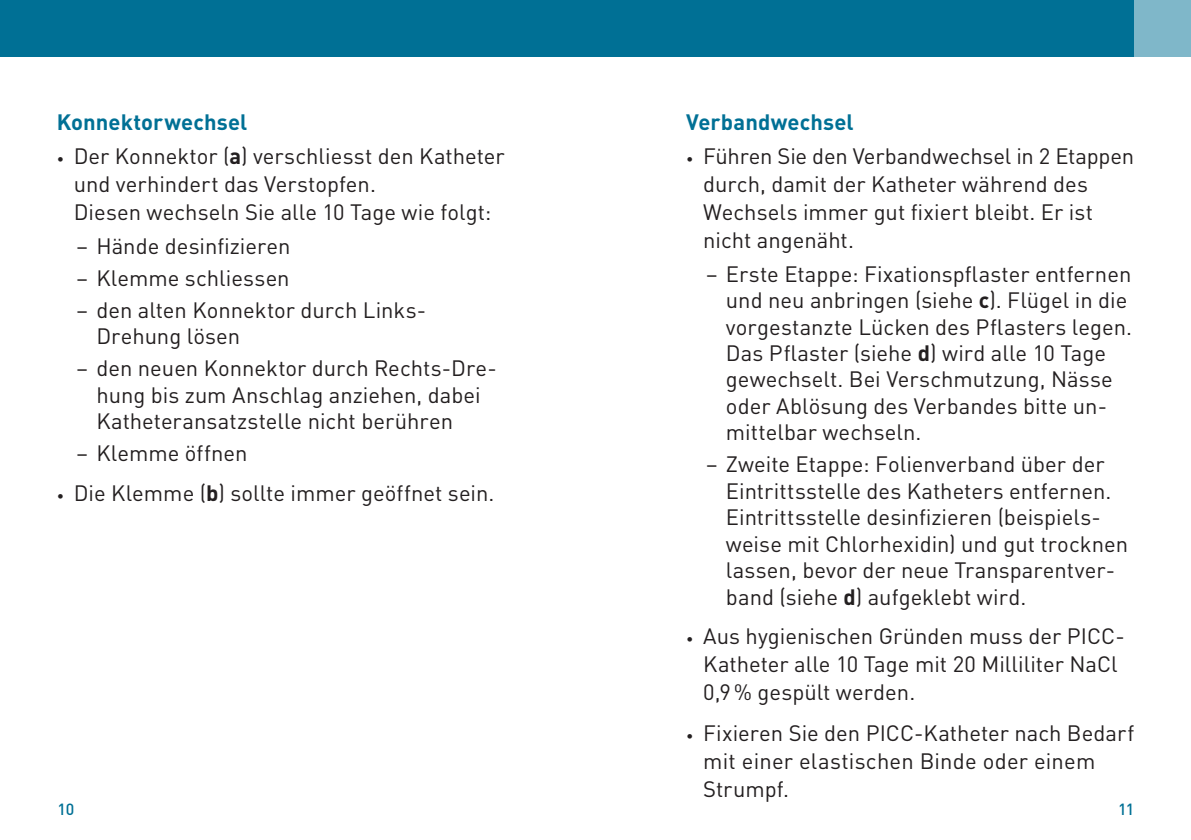
<style>
.page{position:relative;width:1191px;height:840px;background:#fff}
.page>*{position:absolute;margin:0;border:0;box-sizing:border-box;transform-origin:0 0}
.t1{font:22px/26.4px "DIN Pro";color:#231f20}
.t2{font:700 22px "DIN Pro";letter-spacing:.005em;color:#007095}
.t3{font:500 16px "DIN Pro";color:#007095}
.s1{font-size:14px}
.s2{font-weight:700}
</style>
<div class="page">
<div style="left:0;top:0;width:1191px;height:57px;background:#007095"></div>
<div style="left:1134px;top:0;width:57px;height:61px;background:#7fb7c9"></div>
<p class="t2" style="left:686px;top:107px;width:169px">Verbandwechsel</p>
<p class="t1" style="left:703px;top:141px;width:432px;line-height:28px;text-indent:-17px"><span class="s1">•</span> Führen Sie den Verbandwechsel in 2 Etappen durch, damit der Katheter während des Wechsels immer gut fixiert bleibt. Er ist nicht angenäht.</p>
<p class="t1" style="left:726px;top:259px;width:408px;text-indent:-20px">– Erste Etappe: Fixationspflaster entfernen und neu anbringen (siehe <span class="s2">c</span>). Flügel in die vorgestanzte Lücken des Pflasters legen.<br>Das Pflaster (siehe <span class="s2">d</span>) wird alle 10 Tage gewechselt. Bei Verschmutzung, Nässe oder Ablösung des Verbandes bitte un&shy;mittelbar wechseln.</p>
<p class="t1" style="left:726px;top:450px;width:404px;text-indent:-20px">– Zweite Etappe: Folienverband über der Eintrittsstelle des Katheters entfernen.<br>Eintrittsstelle desinfizieren (beispiels&shy;weise mit Chlorhexidin) und gut trocknen lassen, bevor der neue Transparentver&shy;band (siehe <span class="s2">d</span>) aufgeklebt wird.</p>
<p class="t1" style="left:703px;top:620px;width:423px;line-height:28px;text-indent:-17px"><span class="s1">•</span> Aus hygienischen Gründen muss der PICC-<br>Katheter alle 10 Tage mit 20 Milliliter NaCl<br>0,9% gespült werden.</p>
<p class="t1" style="left:703px;top:717px;width:432px;line-height:28px;text-indent:-17px"><span class="s1">•</span> Fixieren Sie den PICC-Katheter nach Bedarf mit einer elastischen Binde oder einem<br>Strumpf.</p>
<p class="t2" style="left:57px;top:107px;width:192px">Konnektorwechsel</p>
<p class="t1" style="left:74px;top:141px;width:432px;line-height:28px;text-indent:-17px"><span class="s1">•</span> Der Konnektor (<span class="s2">a</span>) verschliesst den Katheter und verhindert das Verstopfen.<br>Diesen wechseln Sie alle 10 Tage wie folgt:</p>
<p class="t1" style="left:77px;top:231px;width:215px">– Hände desinfizieren</p>
<p class="t1" style="left:77px;top:263px;width:215px">– Klemme schliessen</p>
<p class="t1" style="left:96px;top:295px;width:331px;text-indent:-20px">– den alten Konnektor durch Links-<br>Drehung lösen</p>
<p class="t1" style="left:96px;top:354px;width:402px;text-indent:-20px">– den neuen Konnektor durch Rechts-Dre&shy;hung bis zum Anschlag anziehen, dabei<br>Katheteransatzstelle nicht berühren</p>
<p class="t1" style="left:77px;top:439px;width:172px">– Klemme öffnen</p>
<p class="t1" style="left:57px;top:478px;width:439px"><span class="s1">•</span> Die Klemme (<span class="s2">b</span>) sollte immer geöffnet sein.</p>
<p class="t3" style="left:58px;top:797px;width:18px">10</p>
<p class="t3" style="left:1118px;top:797px;width:18px">11</p>
</div>
